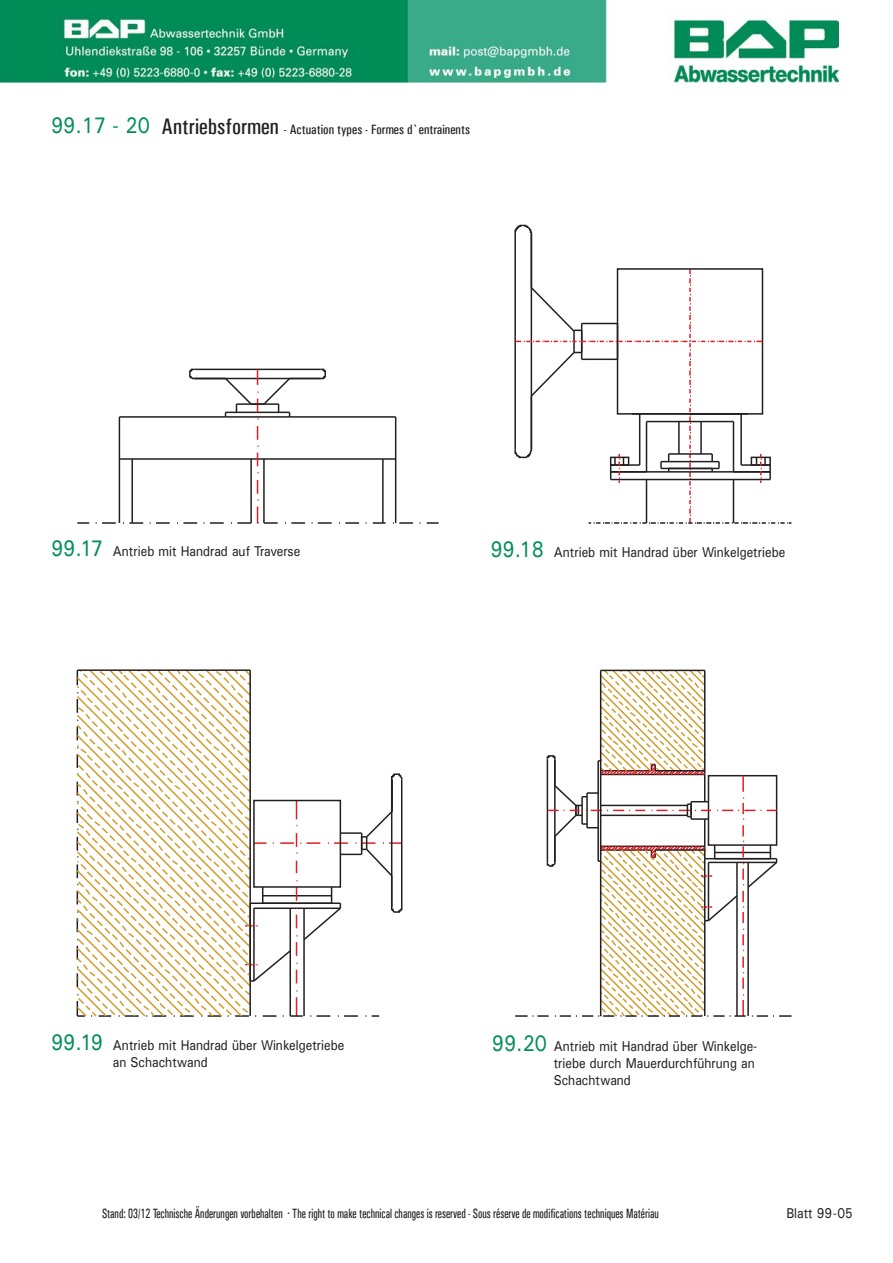
<style>
.page{position:relative;width:893px;height:1263px;background:#fff}
.page>*{position:absolute;margin:0;border:0;box-sizing:border-box;transform-origin:0 0}
.t1{font:14.25px/17px "Univers";color:#231f20;scale:.86 1}
.t2{font:13.5px "Univers Condensed";color:#231f20;scale:.8 1}
.t3{font:13.5px "Univers Condensed";color:#231f20}
.s1{font-family:"Univers";font-size:22.5px;color:#008e59}
.s2{font-size:22.5px}
.s3{font-size:22.5px;color:#008e59}
</style>
<div class="page">
<svg style="left:515px;top:669px;width:276px;height:348px"></svg>
<hr style="left:704px;top:921px;width:1px;height:95px;background:#231f20">
<hr style="left:655px;top:770px;width:50px;height:2px;background:#231f20">
<hr style="left:655px;top:849px;width:50px;height:2px;background:#231f20">
<hr style="left:514px;top:234px;width:2px;height:216px;background:#231f20">
<hr style="left:531px;top:234px;width:1px;height:107px;background:#231f20">
<svg style="left:514px;top:224px;width:19px;height:11px"></svg>
<svg style="left:514px;top:267px;width:277px;height:257px"></svg>
<hr style="left:258px;top:378px;width:63px;height:1px;background:#231f20">
<hr style="left:194px;top:369px;width:127px;height:1px;background:#231f20">
<hr style="left:194px;top:378px;width:64px;height:1px;background:#231f20">
<svg style="left:189px;top:368px;width:7px;height:12px"></svg>
<svg style="left:319px;top:368px;width:7px;height:12px"></svg>
<hr style="left:290px;top:416px;width:106px;height:2px;background:#231f20">
<hr style="left:395px;top:417px;width:1px;height:42px;background:#231f20">
<hr style="left:119px;top:416px;width:106px;height:2px;background:#231f20">
<hr style="left:119px;top:417px;width:1px;height:42px;background:#231f20">
<hr style="left:119px;top:458px;width:277px;height:2px;background:#231f20">
<hr style="left:395px;top:459px;width:1px;height:64px;background:#231f20">
<hr style="left:382px;top:459px;width:2px;height:64px;background:#231f20">
<svg style="left:257px;top:426px;width:2px;height:21px"></svg>
<svg style="left:257px;top:453px;width:1px;height:13px"></svg>
<svg style="left:257px;top:480px;width:2px;height:21px"></svg>
<hr style="left:119px;top:459px;width:1px;height:64px;background:#231f20">
<hr style="left:131px;top:459px;width:2px;height:64px;background:#231f20">
<hr style="left:263px;top:459px;width:2px;height:64px;background:#231f20">
<hr style="left:250px;top:459px;width:2px;height:64px;background:#231f20">
<svg style="left:77px;top:522px;width:12px;height:2px"></svg>
<svg style="left:96px;top:522px;width:20px;height:2px"></svg>
<svg style="left:123px;top:522px;width:20px;height:2px"></svg>
<svg style="left:150px;top:522px;width:20px;height:2px"></svg>
<svg style="left:177px;top:522px;width:20px;height:2px"></svg>
<svg style="left:204px;top:522px;width:20px;height:2px"></svg>
<svg style="left:231px;top:522px;width:20px;height:2px"></svg>
<svg style="left:257px;top:507px;width:21px;height:17px"></svg>
<svg style="left:285px;top:522px;width:20px;height:2px"></svg>
<svg style="left:318px;top:522px;width:14px;height:2px"></svg>
<svg style="left:339px;top:522px;width:20px;height:2px"></svg>
<svg style="left:373px;top:522px;width:13px;height:2px"></svg>
<svg style="left:393px;top:522px;width:20px;height:2px"></svg>
<svg style="left:427px;top:522px;width:12px;height:2px"></svg>
<svg style="left:223px;top:369px;width:69px;height:51px"></svg>
<svg style="left:76px;top:669px;width:327px;height:348px"></svg>
<hr style="left:263px;top:903px;width:69px;height:1px;background:#231f20">
<img style="left:0;top:0;width:839px;height:82px">
<p class="t3" style="left:51px;top:121px;width:420px"><span class="s1">99.17 - 20</span> <span class="s2">Antriebsformen</span> - Actuation types - Formes d`entrainents</p>
<p class="t1" style="left:51px;top:542px;width:291px"><span class="s3">99.17</span> Antrieb mit Handrad auf Traverse</p>
<p class="t1" style="left:490px;top:543px;width:344px"><span class="s3">99.18</span> Antrieb mit Handrad über Winkelgetriebe</p>
<p class="t1" style="left:113px;top:1037px;width:271px;text-indent:-62px"><span class="s3">99.19</span> Antrieb mit Handrad über Winkelgetriebe an Schachtwand</p>
<p class="t1" style="left:554px;top:1037px;width:238px;text-indent:-62px"><span class="s3">99.20</span> Antrieb mit Handrad über Winkelge&shy;triebe durch Mauerdurchführung an<br>Schachtwand</p>
<p class="t2" style="left:102px;top:1205px;width:698px">Stand: 03/12 Technische Änderungen vorbehalten · The right to make technical changes is reserved - Sous réserve de modifications techniques Matériau</p>
<p class="t1" style="left:786px;top:1205px;width:79px">Blatt 99-05</p>
</div>
